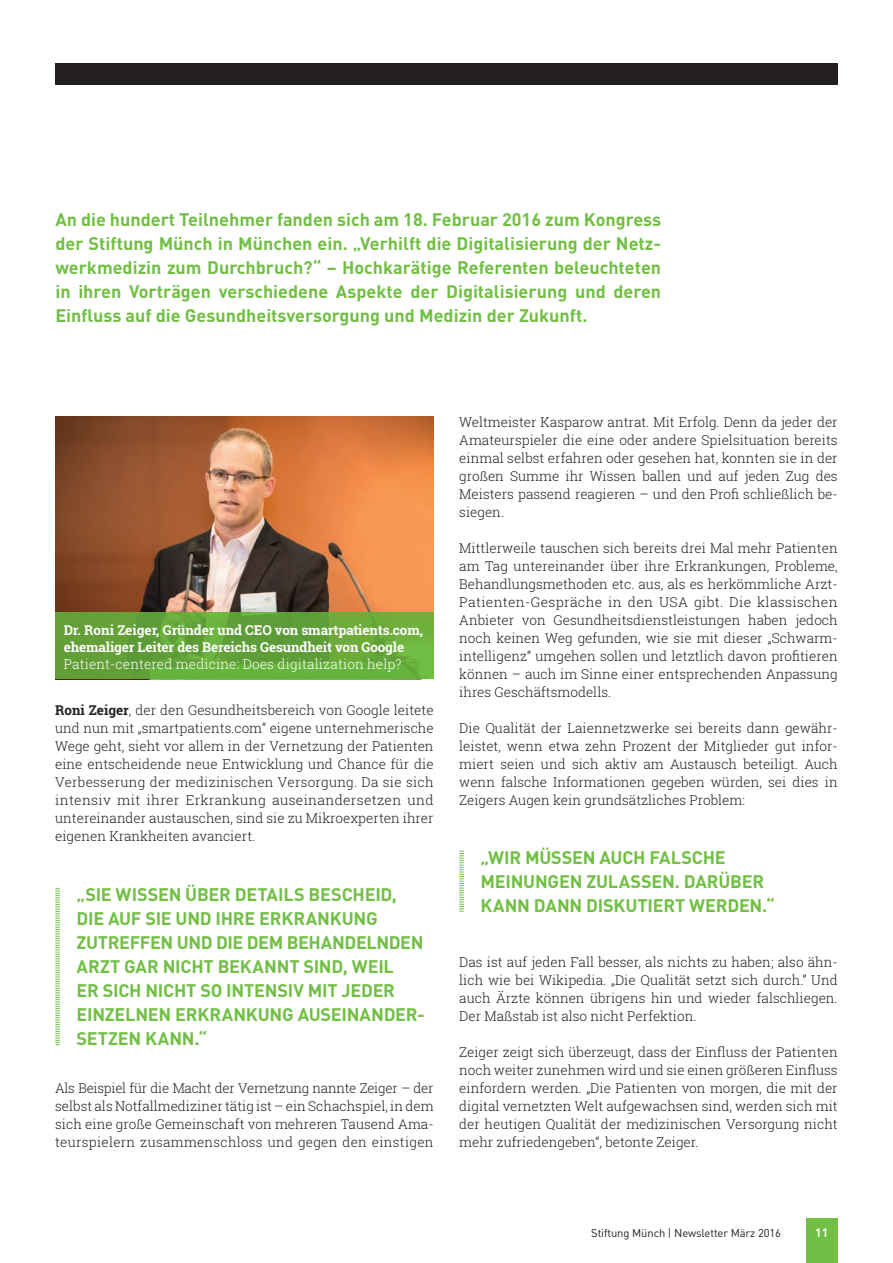
<style>
.page{position:relative;width:893px;height:1263px;background:#fff}
.page>*{position:absolute;margin:0;border:0;box-sizing:border-box;transform-origin:0 0}
.t1{font:700 18px/24px "DIN";letter-spacing:-.01em;color:#71bf44}
.t2{font:300 13.5px/18px "Roboto Slab";color:#231f20;text-align:justify}
.t3{font:700 13.5px/17.2px "Roboto Slab";letter-spacing:-.01em;color:#fff}
.t4{font:300 13.5px "Roboto Slab";letter-spacing:.01em;color:#fff}
.t5{font:700 12px "DIN";color:#fff}
.t6{font:11.25px "DIN";letter-spacing:-.01em;color:#231f20}
.s1{font-weight:700}
</style>
<div class="page">
<div style="left:806px;top:1218px;width:32px;height:45px;background:#71bf44"></div>
<img style="left:55px;top:416px;width:379px;height:263px">
<svg style="left:55px;top:888px;width:5px;height:157px"></svg>
<svg style="left:459px;top:851px;width:5px;height:61px"></svg>
<svg style="left:55px;top:612px;width:378px;height:67px;background:#64a639"></svg>
<div style="left:55px;top:64px;width:783px;height:21px;background:#231f20"></div>
<p class="t1" style="left:55px;top:207px;width:607px;text-align:justify">An die hundert Teilnehmer fanden sich am 18. Februar 2016 zum Kongress der Stiftung Münch in München ein. „Verhilft die Digitalisierung der Netz&shy;werkmedizin zum Durchbruch?“ – Hochkarätige Referenten beleuchteten in ihren Vorträgen verschiedene Aspekte der Digitalisierung und deren Einfluss auf die Gesundheitsversorgung und Medizin der Zukunft.</p>
<p class="t3" style="left:64px;top:621px;width:361px">Dr. Roni Zeiger, Gründer und CEO von smartpatients.com, ehemaliger Leiter des Bereichs Gesundheit von Google</p>
<p class="t4" style="left:64px;top:655px;width:339px">Patient-centered medicine: Does digitalization help?</p>
<p class="t2" style="left:55px;top:701px;width:380px"><span class="s1">Roni Zeiger</span>, der den Gesundheitsbereich von Google leitete und nun mit „smartpatients.com“ eigene unternehmerische Wege geht, sieht vor allem in der Vernetzung der Patienten eine entscheidende neue Entwicklung und Chance für die Verbesserung der medizinischen Versorgung. Da sie sich intensiv mit ihrer Erkrankung auseinandersetzen und untereinander austauschen, sind sie zu Mikroexperten ihrer eigenen Krankheiten avanciert.</p>
<h1 class="t1" style="left:77px;top:882px;width:350px">„SIE WISSEN ÜBER DETAILS BESCHEID,<br>DIE AUF SIE UND IHRE ERKRANKUNG<br>ZUTREFFEN UND DIE DEM BEHANDELNDEN<br>ARZT GAR NICHT BEKANNT SIND, WEIL<br>ER SICH NICHT SO INTENSIV MIT JEDER<br>EINZELNEN ERKRANKUNG AUSEINANDER-<br>SETZEN KANN.“</h1>
<p class="t2" style="left:55px;top:1079px;width:380px">Als Beispiel für die Macht der Vernetzung nannte Zeiger – der selbst als Notfallmediziner tätig ist – ein Schachspiel, in dem sich eine große Gemeinschaft von mehreren Tausend Ama&shy;teurspielern zusammenschloss und gegen den einstigen</p>
<p class="t2" style="left:459px;top:413px;width:380px">Weltmeister Kasparow antrat. Mit Erfolg. Denn da jeder der Amateurspieler die eine oder andere Spielsituation bereits einmal selbst erfahren oder gesehen hat, konnten sie in der großen Summe ihr Wissen ballen und auf jeden Zug des Meisters passend reagieren – und den Profi schließlich be&shy;siegen.</p>
<p class="t2" style="left:459px;top:539px;width:380px">Mittlerweile tauschen sich bereits drei Mal mehr Patienten am Tag untereinander über ihre Erkrankungen, Probleme, Behandlungsmethoden etc. aus, als es herkömmliche Arzt-Patienten-Gespräche in den USA gibt. Die klassischen Anbieter von Gesundheitsdienstleistungen haben jedoch noch keinen Weg gefunden, wie sie mit dieser „Schwarm&shy;intelligenz“ umgehen sollen und letztlich davon profitieren können – auch im Sinne einer entsprechenden Anpassung ihres Geschäftsmodells.</p>
<p class="t2" style="left:459px;top:719px;width:380px">Die Qualität der Laiennetzwerke sei bereits dann gewähr&shy;leistet, wenn etwa zehn Prozent der Mitglieder gut infor&shy;miert seien und sich aktiv am Austausch beteiligt. Auch wenn falsche Informationen gegeben würden, sei dies in Zeigers Augen kein grundsätzliches Problem:</p>
<h1 class="t1" style="left:480px;top:844px;width:296px">„WIR MÜSSEN AUCH FALSCHE<br>MEINUNGEN ZULASSEN. DARÜBER<br>KANN DANN DISKUTIERT WERDEN.“</h1>
<p class="t2" style="left:459px;top:953px;width:380px">Das ist auf jeden Fall besser, als nichts zu haben; also ähn&shy;lich wie bei Wikipedia. „Die Qualität setzt sich durch.” Und auch Ärzte können übrigens hin und wieder falschliegen.<br>Der Maßstab ist also nicht Perfektion.</p>
<p class="t2" style="left:459px;top:1043px;width:380px">Zeiger zeigt sich überzeugt, dass der Einfluss der Patienten noch weiter zunehmen wird und sie einen größeren Einfluss einfordern werden. „Die Patienten von morgen, die mit der digital vernetzten Welt aufgewachsen sind, werden sich mit der heutigen Qualität der medizinischen Versorgung nicht mehr zufriedengeben“, betonte Zeiger.</p>
<p class="t6" style="left:591px;top:1226px;width:191px">Stiftung Münch | Newsletter März 2016</p>
<p class="t5" style="left:815px;top:1224px;width:15px">11</p>
</div>
